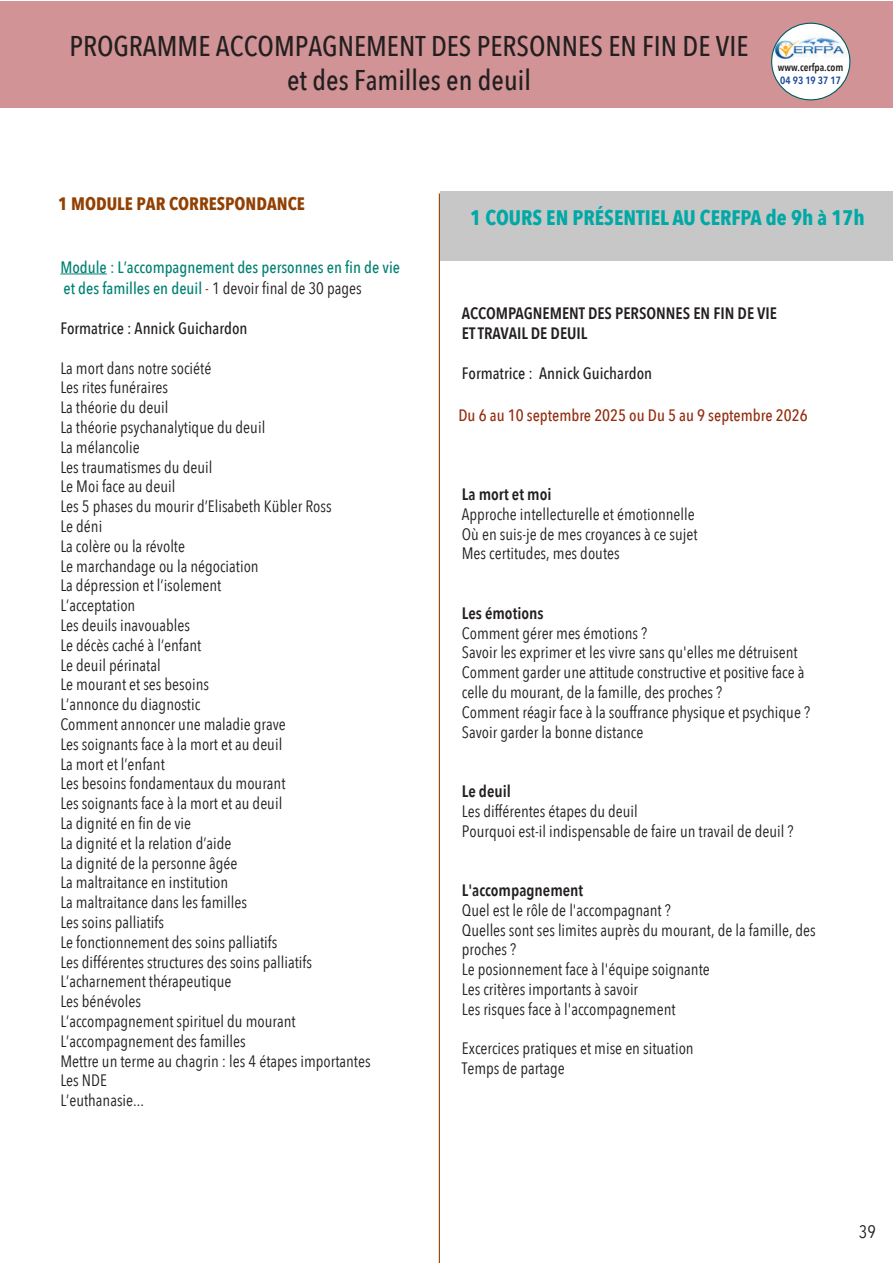
<style>
.page{position:relative;width:893px;height:1263px;background:#fff}
.page>*{position:absolute;margin:0;border:0;box-sizing:border-box;transform-origin:0 0}
.t1{font:500 28.5px/34.2px "Avenir Next Condensed";color:#231f20;text-align:center}
.t2{font:700 21px "Avenir Next Condensed";color:#00a9a5}
.t3{font:700 18px "Avenir Next Condensed";color:#924003}
.t4{font:18px "Avenir Next Condensed";color:#231f20}
.t5{font:16.5px/19.8px "Avenir Next Condensed";color:#231f20}
.t6{font:600 16.5px/19.8px "Avenir Next Condensed";color:#231f20}
.t7{font:500 16.5px/21.6px "Avenir Next Condensed";color:#008173}
.t8{font:500 16.5px "Avenir Next Condensed";color:#231f20}
.t9{font:500 16.5px "Avenir Next Condensed";color:#922d0e}
.t10{font:600 10.5px "Avenir Next Condensed";color:#231f20}
.t11{font:600 10.5px "Avenir Next Condensed";color:#18469d}
.s1{font-weight:400;color:#922d0e}
.s2{font-weight:400;color:#231f20}
</style>
<div class="page">
<div style="left:0;top:1px;width:893px;height:106px;background:#d19395"></div>
<hr style="left:60px;top:274px;width:47px;height:1px;background:#008173">
<hr style="left:439px;top:193px;width:1px;height:1070px;background:#924003">
<div style="left:440px;top:191px;width:453px;height:69px;background:#c8c7c8"></div>
<img style="left:772px;top:23px;width:78px;height:77px">
<div style="left:771px;top:23px;width:79px;height:77px;border:1px solid #005e5b;border-radius:50%"></div>
<h1 class="t1" style="left:69px;top:29px;width:681px">PROGRAMME ACCOMPAGNEMENT DES PERSONNES EN FIN DE VIE et des Familles en deuil</h1>
<p class="t10" style="left:778px;top:58px;width:67px">www.cerfpa.com</p>
<p class="t11" style="left:780px;top:71px;width:62px">04 93 19 37 17</p>
<p class="t3" style="left:58px;top:193px;width:248px">1 MODULE PAR CORRESPONDANCE</p>
<p class="t7" style="left:60px;top:256px;width:341px">Module : L’accompagnement des personnes en fin de vie et des familles en deuil <span class="s1">-</span> <span class="s2">1 devoir final de 30 pages</span></p>
<p class="t8" style="left:60px;top:318px;width:189px">Formatrice : Annick Guichardon</p>
<p class="t5" style="left:60px;top:357px;width:312px">La mort dans notre société<br>Les rites funéraires<br>La théorie du deuil<br>La théorie psychanalytique du deuil<br>La mélancolie<br>Les traumatismes du deuil<br>Le Moi face au deuil<br>Les 5 phases du mourir d’Elisabeth Kübler Ross<br>Le déni<br>La colère ou la révolte<br>Le marchandage ou la négociation<br>La dépression et l’isolement<br>L’acceptation<br>Les deuils inavouables<br>Le décès caché à l’enfant<br>Le deuil périnatal<br>Le mourant et ses besoins<br>L’annonce du diagnostic<br>Comment annoncer une maladie grave<br>Les soignants face à la mort et au deuil<br>La mort et l’enfant<br>Les besoins fondamentaux du mourant<br>Les soignants face à la mort et au deuil<br>La dignité en fin de vie<br>La dignité et la relation d’aide<br>La dignité de la personne âgée<br>La maltraitance en institution<br>La maltraitance dans les familles<br>Les soins palliatifs<br>Le fonctionnement des soins palliatifs<br>Les différentes structures des soins palliatifs<br>L’acharnement thérapeutique<br>Les bénévoles<br>L’accompagnement spirituel du mourant<br>L’accompagnement des familles<br>Mettre un terme au chagrin : les 4 étapes importantes<br>Les NDE<br>L’euthanasie...</p>
<p class="t2" style="left:470px;top:205px;width:396px">1 COURS EN PRÉSENTIEL AU CERFPA de 9h à 17h</p>
<p class="t6" style="left:462px;top:303px;width:317px">ACCOMPAGNEMENT DES PERSONNES EN FIN DE VIE<br>ET TRAVAIL DE DEUIL</p>
<p class="t8" style="left:462px;top:363px;width:192px">Formatrice : Annick Guichardon</p>
<p class="t9" style="left:458px;top:405px;width:351px">Du 6 au 10 septembre 2025 ou Du 5 au 9 septembre 2026</p>
<p class="t6" style="left:462px;top:484px;width:91px">La mort et moi</p>
<p class="t5" style="left:462px;top:503px;width:237px">Approche intellecturelle et émotionnelle<br>Où en suis-je de mes croyances à ce sujet<br>Mes certitudes, mes doutes</p>
<p class="t6" style="left:462px;top:603px;width:83px">Les émotions</p>
<p class="t5" style="left:462px;top:622px;width:350px">Comment gérer mes émotions ?<br>Savoir les exprimer et les vivre sans qu'elles me détruisent Comment garder une attitude constructive et positive face à celle du mourant, de la famille, des proches ?<br>Comment réagir face à la souffrance physique et psychique ?<br>Savoir garder la bonne distance</p>
<p class="t6" style="left:462px;top:781px;width:51px">Le deuil</p>
<p class="t5" style="left:462px;top:800px;width:333px">Les différentes étapes du deuil<br>Pourquoi est-il indispensable de faire un travail de deuil ?</p>
<p class="t6" style="left:462px;top:880px;width:123px">L'accompagnement</p>
<p class="t5" style="left:462px;top:899px;width:356px">Quel est le rôle de l'accompagnant ?<br>Quelles sont ses limites auprès du mourant, de la famille, des proches ?<br>Le posionnement face à l'équipe soignante<br>Les critères importants à savoir<br>Les risques face à l'accompagnement</p>
<p class="t5" style="left:462px;top:1038px;width:233px">Excercices pratiques et mise en situation<br>Temps de partage</p>
<p class="t4" style="left:859px;top:1216px;width:18px">39</p>
</div>
